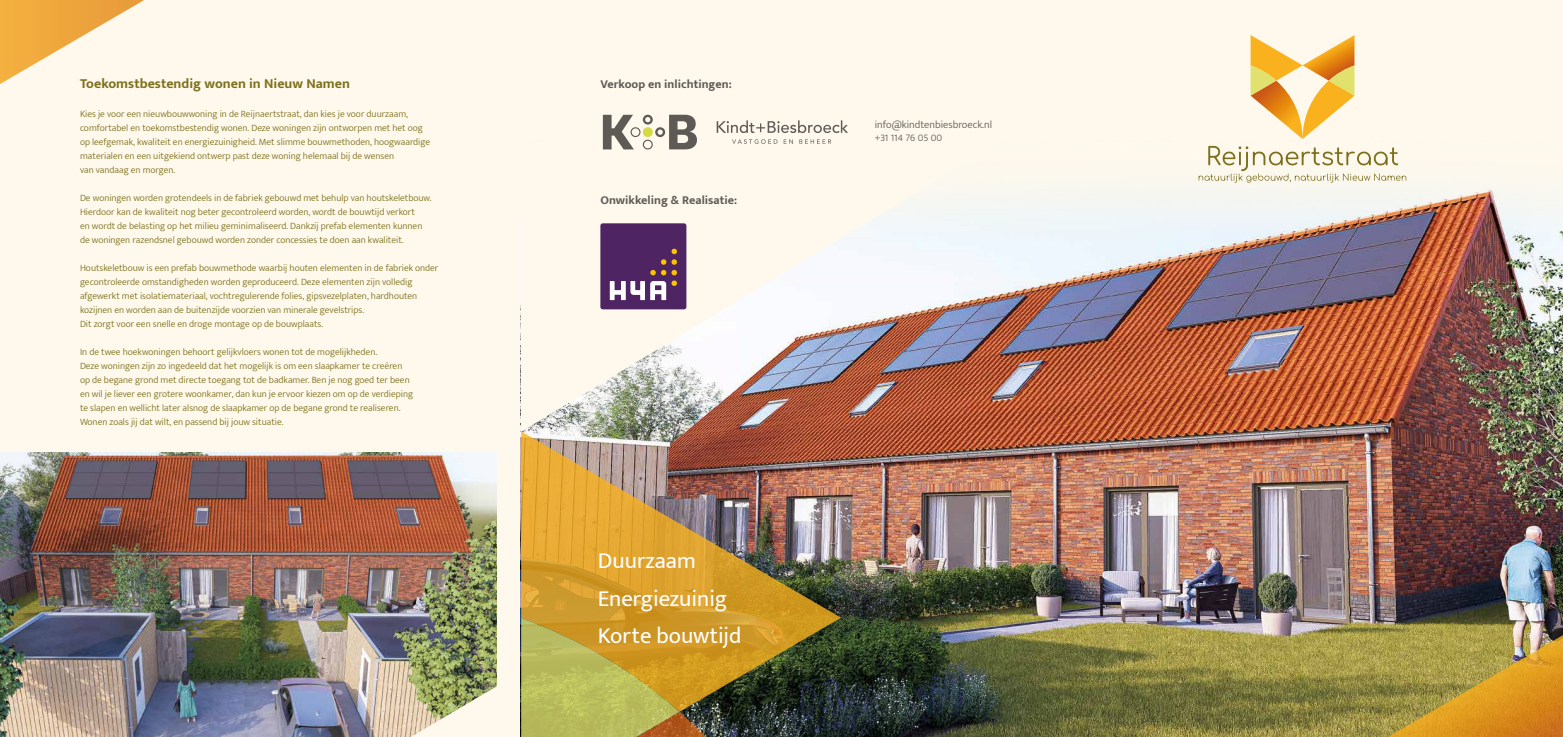
<style>
.page{position:relative;width:1563px;height:737px;background:#fff}
.page>*{position:absolute;margin:0;border:0;box-sizing:border-box;transform-origin:0 0}
.t1{font:22.75px/37.6px "Mukta Mahee";color:#fff}
.t2{font:700 14px "Mukta Mahee";color:#7d701c}
.t3{font:700 12.25px "Mukta Mahee";color:#5e5b56}
.t4{font:300 10.67px/13.4px "Mukta Mahee";color:#5e5b56}
.t5{font:300 9.62px/14px "Mukta Mahee";color:#7d701c}
</style>
<div class="page">
<div style="left:0;top:0;width:521px;height:737px;background:#fff9ed"></div>
<div style="left:521px;top:0;width:1042px;height:737px;background:#fff9ed"></div>
<img style="left:0;top:453px;width:496px;height:284px">
<img style="left:411px;top:515px;width:110px;height:222px">
<img style="left:841px;top:145px;width:722px;height:592px">
<svg style="left:522px;top:114px;width:483px;height:318px"></svg>
<svg style="left:1250px;top:35px;width:104px;height:104px"></svg>
<svg style="left:1198px;top:146px;width:208px;height:37px"></svg>
<svg style="left:0;top:0;width:144px;height:84px"></svg>
<div style="left:600px;top:223px;width:86px;height:86px;background:#4f2462;border-radius:2px"></div>
<svg style="left:610px;top:249px;width:67px;height:51px"></svg>
<svg style="left:716px;top:120px;width:132px;height:13px"></svg>
<svg style="left:732px;top:139px;width:45px;height:5px"></svg>
<svg style="left:783px;top:139px;width:10px;height:5px"></svg>
<svg style="left:799px;top:139px;width:32px;height:5px"></svg>
<svg style="left:603px;top:115px;width:94px;height:34px"></svg>
<svg style="left:1379px;top:625px;width:184px;height:112px;background:#bc9639"></svg>
<img style="left:521px;top:431px;width:320px;height:186px">
<svg style="left:521px;top:617px;width:321px;height:120px;background:#968537"></svg>
<h2 class="t2" style="left:80px;top:75px;width:271px">Toekomstbestendig wonen in Nieuw Namen</h2>
<p class="t5" style="left:80px;top:106px;width:352px">Kies je voor een nieuwbouwwoning in de Reijnaertstraat, dan kies je voor duurzaam, comfortabel en toekomstbestendig wonen. Deze woningen zijn ontworpen met het oog op leefgemak, kwaliteit en energiezuinigheid. Met slimme bouwmethoden, hoogwaardige materialen en een uitgekiend ontwerp past deze woning helemaal bij de wensen<br>van vandaag en morgen.</p>
<p class="t5" style="left:80px;top:190px;width:353px">De woningen worden grotendeels in de fabriek gebouwd met behulp van houtskeletbouw.<br>Hierdoor kan de kwaliteit nog beter gecontroleerd worden, wordt de bouwtijd verkort<br>en wordt de belasting op het milieu geminimaliseerd. Dankzij prefab elementen kunnen de woningen razendsnel gebouwd worden zonder concessies te doen aan kwaliteit.</p>
<p class="t5" style="left:80px;top:260px;width:360px">Houtskeletbouw is een prefab bouwmethode waarbij houten elementen in de fabriek onder gecontroleerde omstandigheden worden geproduceerd. Deze elementen zijn volledig afgewerkt met isolatiemateriaal, vochtregulerende folies, gipsvezelplaten, hardhouten kozijnen en worden aan de buitenzijde voorzien van minerale gevelstrips.<br>Dit zorgt voor een snelle en droge montage op de bouwplaats.</p>
<p class="t5" style="left:80px;top:344px;width:335px">In de twee hoekwoningen behoort gelijkvloers wonen tot de mogelijkheden.<br>Deze woningen zijn zo ingedeeld dat het mogelijk is om een slaapkamer te creëren op de begane grond met directe toegang tot de badkamer. Ben je nog goed ter been en wil je liever een grotere woonkamer, dan kun je ervoor kiezen om op de verdieping te slapen en wellicht later alsnog de slaapkamer op de begane grond te realiseren.<br>Wonen zoals jij dat wilt, en passend bij jouw situatie.</p>
<p class="t3" style="left:600px;top:76px;width:133px">Verkoop en inlichtingen:</p>
<p class="t3" style="left:600px;top:192px;width:138px">Onwikkeling &amp; Realisatie:</p>
<p class="t4" style="left:875px;top:118px;width:119px">info@kindtenbiesbroeck.nl +31 114 76 05 00</p>
<h1 class="t1" style="left:598px;top:541px;width:145px">Duurzaam<br>Energiezuinig<br>Korte bouwtijd</h1>
</div>
